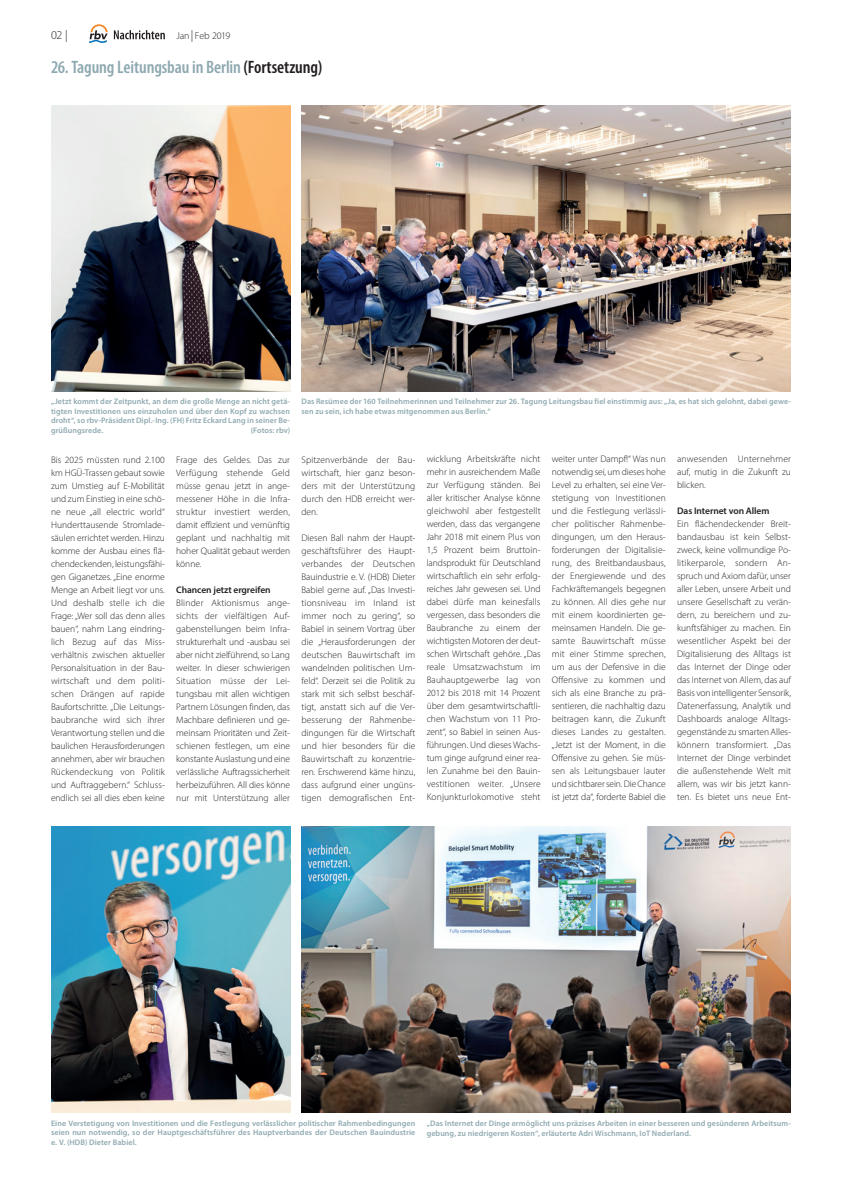
<style>
.page{position:relative;width:842px;height:1191px;background:#fff}
.page>*{position:absolute;margin:0;border:0;box-sizing:border-box;transform-origin:0 0}
.t1{font:600 condensed 18px "Myriad Pro";letter-spacing:-.005em;color:#8ea9b0}
.t2{font:300 12px "Myriad Pro";color:#231f20}
.t3{font:300 10px "Myriad Pro";letter-spacing:-.01em;color:#231f20}
.t4{font:300 9.5px/13px "Myriad Pro";color:#231f20;text-align:justify}
.t5{font:600 9.5px "Myriad Pro";letter-spacing:-.005em;color:#231f20}
.t6{font:600 8px/9.6px "Myriad Pro";letter-spacing:.01em;color:#8ea9b0;text-align:justify}
.s1{font-size:12px}
.s2{color:#231f20}
</style>
<div class="page">
<svg style="left:89px;top:24px;width:19px;height:19px"></svg>
<svg style="left:114px;top:30px;width:51px;height:9px"></svg>
<img style="left:301px;top:105px;width:490px;height:286px">
<img style="left:51px;top:105px;width:239px;height:286px">
<img style="left:51px;top:827px;width:239px;height:286px">
<img style="left:301px;top:827px;width:490px;height:286px">
<p class="t2" style="left:51px;top:28px;width:18px">02 |</p>
<p class="t3" style="left:176px;top:30px;width:56px">Jan <span class="s1">|</span> Feb 2019</p>
<h1 class="t1" style="left:51px;top:55px;width:273px">26. Tagung Leitungsbau in Berlin <span class="s2">(Fortsetzung)</span></h1>
<p class="t6" style="left:51px;top:396px;width:241px">„Jetzt kommt der Zeitpunkt, an dem die große Menge an nicht getä&shy;tigten Investitionen uns einzuholen und über den Kopf zu wachsen droht“, so rbv-Präsident Dipl.-Ing. (FH) Fritz Eckard Lang in seiner Be&shy;grüßungsrede.</p>
<p class="t6" style="left:251px;top:425px;width:41px">(Fotos: rbv)</p>
<p class="t4" style="left:51px;top:453px;width:115px">Bis 2025 müssten rund 2.100 km HGÜ-Trassen gebaut sowie zum Umstieg auf E-Mobilität und zum Einstieg in eine schö&shy;ne neue „all electric world“ Hunderttausende Stromlade&shy;säulen errichtet werden. Hinzu komme der Ausbau eines flä&shy;chendeckenden, leistungsfähi&shy;gen Giganetzes. „Eine enorme Menge an Arbeit liegt vor uns.<br>Und deshalb stelle ich die Frage: „Wer soll das denn alles bauen“, nahm Lang eindring&shy;lich Bezug auf das Miss&shy;verhältnis zwischen aktueller Personalsituation in der Bau&shy;wirtschaft und dem politi&shy;schen Drängen auf rapide Baufortschritte. „Die Leitungs&shy;baubranche wird sich ihrer Verantwortung stellen und die baulichen Herausforderungen annehmen, aber wir brauchen Rückendeckung von Politik und Auftraggebern.“ Schluss&shy;endlich sei all dies eben keine</p>
<p class="t4" style="left:176px;top:453px;width:115px">Frage des Geldes. Das zur Verfügung stehende Geld müsse genau jetzt in ange&shy;messener Höhe in die Infra&shy;struktur investiert werden, damit effizient und vernünftig geplant und nachhaltig mit hoher Qualität gebaut werden könne.</p>
<p class="t5" style="left:176px;top:583px;width:96px">Chancen jetzt ergreifen</p>
<p class="t4" style="left:176px;top:596px;width:115px;text-align:left">Blinder Aktionismus ange&shy;sichts der vielfältigen Auf&shy;gabenstellungen beim Infra&shy;strukturerhalt und -ausbau sei aber nicht zielführend, so Lang weiter. In dieser schwierigen<br>Situation müsse der Lei&shy;tungsbau mit allen wichtigen<br>Partnern Lösungen finden, das<br>Machbare definieren und ge-- meinsam Prioritäten und Zeit&shy;schienen festlegen, um eine konstante Auslastung und eine verlässliche Auftragssicherheit herbeizuführen. All dies könne nur mit Unterstützung aller</p>
<p class="t6" style="left:301px;top:396px;width:491px">Das Resümee der 160 Teilnehmerinnen und Teilnehmer zur 26. Tagung Leitungsbau fiel einstimmig aus: „Ja, es hat sich gelohnt, dabei gewe&shy;sen zu sein, ich habe etwas mitgenommen aus Berlin.“</p>
<p class="t4" style="left:301px;top:453px;width:115px">Spitzenverbände der Bau&shy;wirtschaft, hier ganz beson&shy;ders mit der Unterstützung durch den HDB erreicht wer&shy;den.</p>
<p class="t4" style="left:301px;top:531px;width:115px;text-align:left">Diesen Ball nahm der Haupt&shy;geschäftsführer des Haupt&shy;verbandes der Deutschen<br>Bauindustrie e. V. (HDB) Dieter<br>Babiel gerne auf. „Das Investi&shy;tionsniveau im Inland ist immer noch zu gering“, so<br>Babiel in seinem Vortrag über die „Herausforderungen der deutschen Bauwirtschaft im wandelnden politischen Um-- feld“. Derzeit sei die Politik zu stark mit sich selbst beschäf&shy;tigt, anstatt sich auf die Ver&shy;besserung der Rahmenbe&shy;dingungen für die Wirtschaft und hier besonders für die<br>Bauwirtschaft zu konzentrie&shy;ren. Erschwerend käme hinzu, dass aufgrund einer ungüns&shy;tigen demografischen Ent-</p>
<p class="t4" style="left:427px;top:452px;width:115px">wicklung Arbeitskräfte nicht mehr in ausreichendem Maße zur Verfügung ständen. Bei aller kritischer Analyse könne gleichwohl aber festgestellt werden, dass das vergangene Jahr 2018 mit einem Plus von 1,5 Prozent beim Bruttoin&shy;landsprodukt für Deutschland wirtschaftlich ein sehr erfolg&shy;reiches Jahr gewesen sei. Und dabei dürfe man keinesfalls vergessen, dass besonders die Baubranche zu einem der wichtigsten Motoren der deut&shy;schen Wirtschaft gehöre. „Das reale Umsatzwachstum im Bauhauptgewerbe lag von 2012 bis 2018 mit 14 Prozent über dem gesamtwirtschaftli&shy;chen Wachstum von 11 Pro&shy;zent“, so Babiel in seinen Aus&shy;führungen. Und dieses Wachs&shy;tum ginge aufgrund einer rea&shy;len Zunahme bei den Bauin&shy;vestitionen weiter. „Unsere Konjunkturlokomotive steht</p>
<p class="t4" style="left:552px;top:452px;width:115px;text-align:left">weiter unter Dampf!“ Was nun notwendig sei, um dieses hohe<br>Level zu erhalten, sei eine Ver&shy;stetigung von Investitionen und die Festlegung verlässli&shy;cher politischer Rahmenbe&shy;dingungen, um den Heraus&shy;forderungen der Digitalisie&shy;rung, des Breitbandausbaus, der Energiewende und des<br>Fachkräftemangels begegnen zu können. All dies gehe nur mit einem koordinierten ge-- meinsamen Handeln. Die ge-- samte Bauwirtschaft müsse mit einer Stimme sprechen, um aus der Defensive in die<br>Offensive zu kommen und sich als eine Branche zu prä&shy;sentieren, die nachhaltig dazu beitragen kann, die Zukunft dieses Landes zu gestalten. „Jetzt ist der Moment, in die<br>Offensive zu gehen. Sie müs&shy;sen als Leitungsbauer lauter und sichtbarer sein. Die Chance ist jetzt da“, forderte Babiel die</p>
<p class="t4" style="left:677px;top:452px;width:115px">anwesenden Unternehmer auf, mutig in die Zukunft zu blicken.</p>
<p class="t5" style="left:677px;top:505px;width:94px">Das Internet von Allem</p>
<p class="t4" style="left:677px;top:517px;width:115px;text-align:left">Ein flächendeckender Breit&shy;bandausbau ist kein Selbst&shy;zweck, keine vollmundige Po-- litikerparole, sondern An-- spruch und Axiom dafür, unser aller Leben, unsere Arbeit und unsere Gesellschaft zu verän&shy;dern, zu bereichern und zu-- kunftsfähiger zu machen. Ein wesentlicher Aspekt bei der<br>Digitalisierung des Alltags ist das Internet der Dinge oder das Internet von Allem, das auf<br>Basis von intelligenter Sensorik,<br>Datenerfassung, Analytik und<br>Dashboards analoge Alltags&shy;gegenstände zu smarten Alles&shy;könnern transformiert. „Das<br>Internet der Dinge verbindet die außenstehende Welt mit allem, was wir bis jetzt kann&shy;ten. Es bietet uns neue Ent-</p>
<p class="t6" style="left:51px;top:1117px;width:366px">Eine Verstetigung von Investitionen und die Festlegung verlässlicher politischer Rahmenbedingungen seien nun notwendig, so der Hauptgeschäftsführer des Hauptverbandes der Deutschen Bauindustrie e. V. (HDB) Dieter Babiel.</p>
<p class="t6" style="left:427px;top:1118px;width:366px">„Das Internet der Dinge ermöglicht uns präzises Arbeiten in einer besseren und gesünderen Arbeitsum&shy;gebung, zu niedrigeren Kosten“, erläuterte Adri Wischmann, IoT Nederland.</p>
</div>
